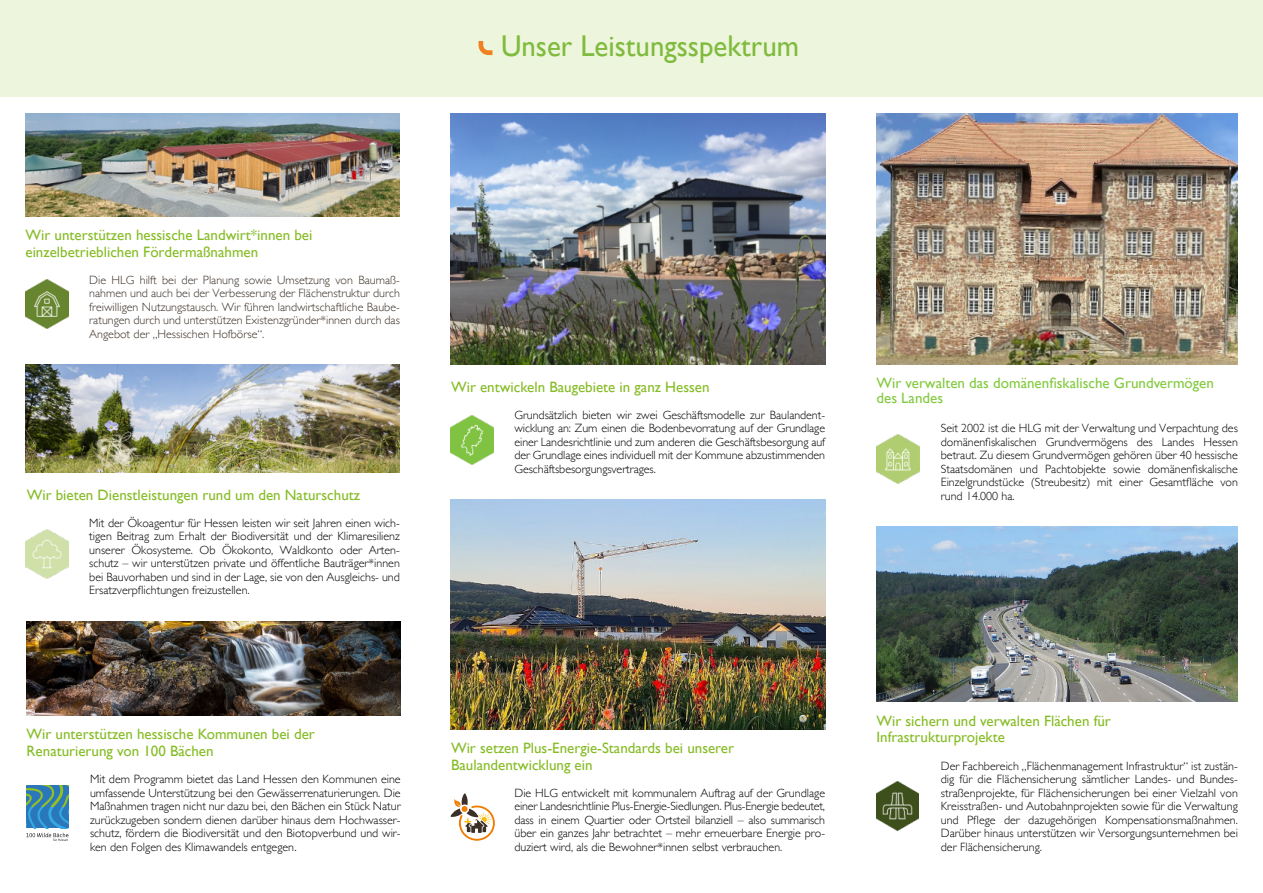
<style>
.page{position:relative;width:1263px;height:893px;background:#fff}
.page>*{position:absolute;margin:0;border:0;box-sizing:border-box;transform-origin:0 0}
.t1{font:30px "Gill Sans";color:#7fbb3d;scale:.96 1}
.t2{font:15px/16.5px "Gill Sans";color:#86bc25}
.t3{font:15px/15px "Gill Sans";color:#82ca3f}
.t4{font:300 12px/13.5px "Gill Sans";color:#000;text-align:justify}
.t5{font:300 12px/13.5px "Gill Sans";color:#3b3027;text-align:justify}
.s1{font-family:"Calibri"}
</style>
<div class="page">
<img style="left:876px;top:781px;width:42px;height:49px">
<img style="left:876px;top:526px;width:362px;height:175px">
<img style="left:876px;top:434px;width:43px;height:49px">
<img style="left:876px;top:114px;width:362px;height:250px">
<svg style="left:450px;top:793px;width:45px;height:48px"></svg>
<img style="left:451px;top:500px;width:374px;height:230px">
<img style="left:451px;top:415px;width:42px;height:49px">
<img style="left:451px;top:114px;width:374px;height:250px">
<svg style="left:26px;top:785px;width:43px;height:56px"></svg>
<img style="left:26px;top:621px;width:375px;height:95px">
<img style="left:26px;top:529px;width:42px;height:49px">
<img style="left:25px;top:364px;width:375px;height:108px">
<img style="left:26px;top:279px;width:42px;height:49px">
<img style="left:25px;top:114px;width:375px;height:103px">
<svg style="left:478px;top:41px;width:14px;height:14px"></svg>
<h1 class="t1" style="left:501px;top:35px;width:312px">Unser Leistungsspektrum</h1>
<p class="t2" style="left:26px;top:228px;width:288px">Wir unterstützen hessische Landwirt*innen bei einzelbetrieblichen Fördermaßnahmen</p>
<p class="t5" style="left:89px;top:274px;width:312px">Die HLG hilft bei der Planung sowie Umsetzung von Baumaß&shy;nahmen und auch bei der Verbesserung der Flächenstruktur durch freiwilligen Nutzungstausch. Wir führen landwirtschaftliche Baube&shy;ratungen durch und unterstützen Existenzgründer*innen durch das Angebot der „Hessischen Hofbörse“.</p>
<p class="t2" style="left:27px;top:488px;width:335px">Wir bieten Dienstleistungen rund um den Naturschutz</p>
<p class="t4" style="left:89px;top:517px;width:312px">Mit der Ökoagentur für Hessen leisten wir seit Jahren einen wich&shy;tigen Beitrag zum Erhalt der Biodiversität und der Klimaresilienz unserer Ökosysteme. Ob Ökokonto, Waldkonto oder Arten&shy;schutz – wir unterstützen private und öffentliche Bauträger*innen bei Bauvorhaben und sind in der Lage, sie von den Ausgleichs- und Ersatzverpflichtungen freizustellen.</p>
<p class="t2" style="left:451px;top:380px;width:260px">Wir entwickeln Baugebiete in ganz Hessen</p>
<p class="t4" style="left:514px;top:409px;width:312px">Grundsätzlich bieten wir zwei Geschäftsmodelle zur Baulandent&shy;wicklung an: Zum einen die Bodenbevorratung auf der Grundlage einer Landesrichtlinie und zum anderen die Geschäftsbesorgung auf der Grundlage eines individuell mit der Kommune abzustimmenden Geschäftsbesorgungsvertrages.</p>
<p class="t2" style="left:27px;top:728px;width:290px">Wir unterstützen hessische Kommunen bei der<br>Renaturierung von 100 Bächen</p>
<p class="t4" style="left:90px;top:773px;width:312px">Mit dem Programm bietet das Land Hessen den Kommunen eine umfassende Unterstützung bei den Gewässerrenaturierungen. Die Maßnahmen tragen nicht nur dazu bei, den Bächen ein Stück Natur zurückzugeben sondern dienen darüber hinaus dem Hochwasser&shy;schutz, fördern die Biodiversität und den Biotopverbund und wir&shy;ken den Folgen des Klimawandels entgegen<span class="s1">.</span></p>
<p class="t2" style="left:451px;top:741px;width:284px">Wir setzen Plus-Energie-Standards bei unserer<br>Baulandentwicklung ein</p>
<p class="t4" style="left:514px;top:787px;width:312px">Die HLG entwickelt mit kommunalem Auftrag auf der Grundlage einer Landesrichtlinie Plus-Energie-Siedlungen. Plus-Energie bedeutet, dass in einem Quartier oder Ortsteil bilanziell – also summarisch über ein ganzes Jahr betrachtet – mehr erneuerbare Energie pro&shy;duziert wird, als die Bewohner*innen selbst verbrauchen.</p>
<p class="t3" style="left:876px;top:377px;width:339px">Wir verwalten das domänenfiskalische Grundvermögen des Landes</p>
<p class="t4" style="left:941px;top:422px;width:299px">Seit 2002 ist die HLG mit der Verwaltung und Verpachtung des domänenfiskalischen Grundvermögens des Landes Hessen betraut. Zu diesem Grundvermögen gehören über 40 hessische Staatsdomänen und Pachtobjekte sowie domänenfiskalische Einzelgrundstücke (Streubesitz) mit einer Gesamtfläche von rund 14.000 ha.</p>
<p class="t2" style="left:876px;top:714px;width:236px">Wir sichern und verwalten Flächen für<br>Infrastrukturprojekte</p>
<p class="t4" style="left:941px;top:760px;width:299px">Der Fachbereich „Flächenmanagement Infrastruktur“ ist zustän&shy;dig für die Flächensicherung sämtlicher Landes- und Bundes&shy;straßenprojekte, für Flächensicherungen bei einer Vielzahl von Kreisstraßen- und Autobahnprojekten sowie für die Verwaltung und Pflege der dazugehörigen Kompensationsmaßnahmen.<br>Darüber hinaus unterstützen wir Versorgungsunternehmen bei der Flächensicherung.</p>
</div>
